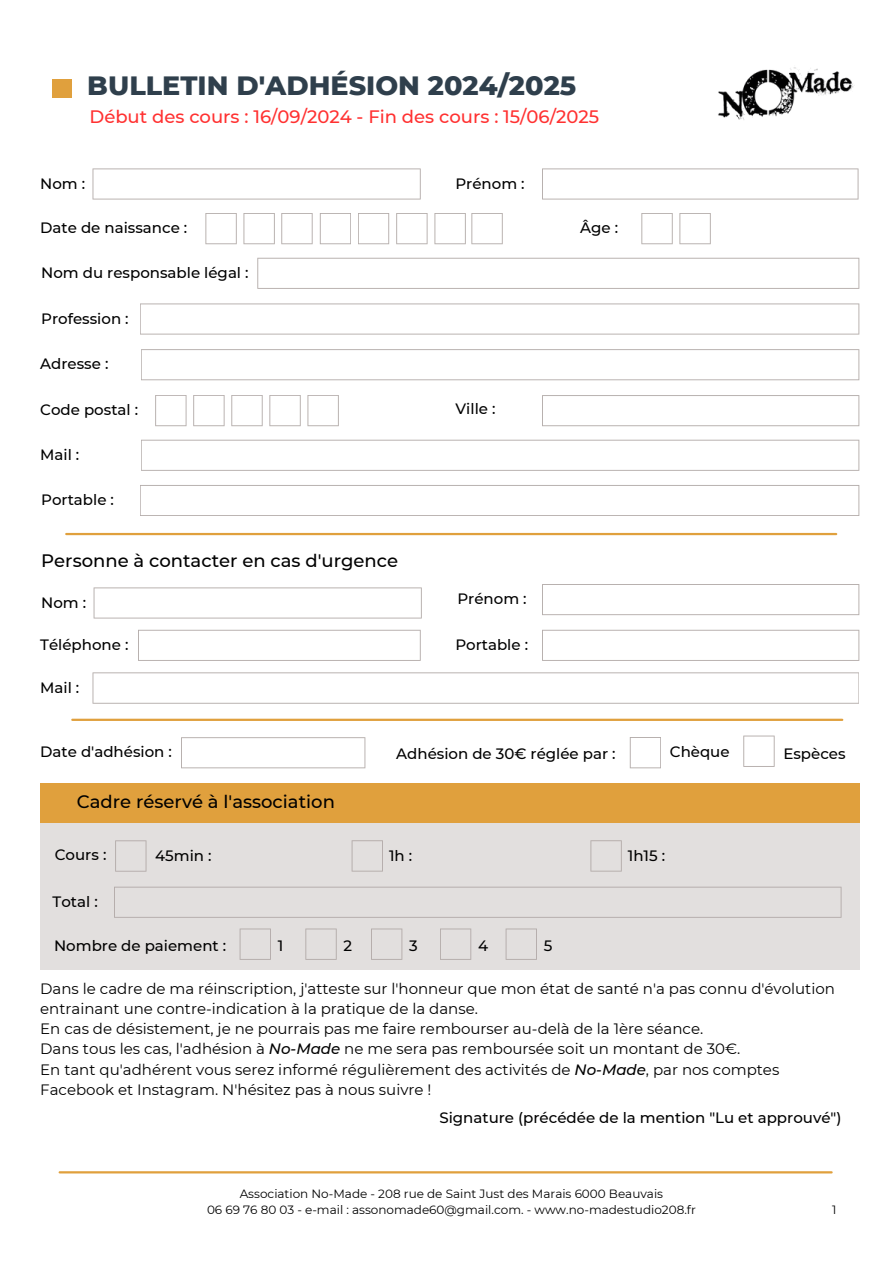
<style>
.page{position:relative;width:894px;height:1264px;background:#fff}
.page>*{position:absolute;margin:0;border:0;box-sizing:border-box;transform-origin:0 0}
.t1{font:800 27px "Montserrat";color:#2f3f4c}
.t2{font:500 18px "Montserrat";color:#000}
.t3{font:500 18px "Montserrat";color:#ff3131}
.t4{font:15px/20.2px "Montserrat";color:#000}
.t5{font:500 15px "Montserrat";color:#000}
.t6{font:12px "Montserrat";color:#000}
.s1{font-weight:500;font-style:italic}
</style>
<div class="page">
<div style="left:53px;top:79px;width:19px;height:19px;background:#e0a03d"></div>
<div style="left:40px;top:819px;width:819px;height:150px;background:#e2dfde"></div>
<div style="left:40px;top:783px;width:819px;height:39px;background:#e0a03d"></div>
<hr style="left:60px;top:1171px;width:771px;height:2px;background:#e0a03d">
<svg style="left:92px;top:672px;width:767px;height:31px"></svg>
<svg style="left:205px;top:213px;width:32px;height:31px"></svg>
<svg style="left:243px;top:213px;width:32px;height:31px"></svg>
<svg style="left:281px;top:213px;width:31px;height:31px"></svg>
<svg style="left:320px;top:213px;width:31px;height:31px"></svg>
<svg style="left:358px;top:213px;width:31px;height:31px"></svg>
<svg style="left:396px;top:213px;width:31px;height:31px"></svg>
<svg style="left:434px;top:213px;width:31px;height:31px"></svg>
<svg style="left:471px;top:213px;width:31px;height:31px"></svg>
<svg style="left:641px;top:213px;width:31px;height:31px"></svg>
<svg style="left:679px;top:213px;width:31px;height:31px"></svg>
<svg style="left:257px;top:258px;width:602px;height:31px"></svg>
<svg style="left:140px;top:303px;width:719px;height:31px"></svg>
<svg style="left:141px;top:349px;width:718px;height:31px"></svg>
<svg style="left:155px;top:395px;width:31px;height:31px"></svg>
<svg style="left:193px;top:395px;width:31px;height:31px"></svg>
<svg style="left:231px;top:395px;width:31px;height:31px"></svg>
<svg style="left:269px;top:395px;width:31px;height:31px"></svg>
<svg style="left:307px;top:395px;width:32px;height:31px"></svg>
<svg style="left:542px;top:395px;width:317px;height:31px"></svg>
<svg style="left:138px;top:629px;width:282px;height:32px"></svg>
<svg style="left:542px;top:629px;width:317px;height:32px"></svg>
<hr style="left:66px;top:533px;width:770px;height:2px;background:#e0a03d">
<hr style="left:72px;top:718px;width:770px;height:3px;background:#e0a03d">
<svg style="left:629px;top:737px;width:32px;height:31px"></svg>
<svg style="left:743px;top:735px;width:31px;height:32px"></svg>
<svg style="left:115px;top:840px;width:31px;height:31px"></svg>
<svg style="left:351px;top:840px;width:32px;height:31px"></svg>
<svg style="left:590px;top:840px;width:31px;height:31px"></svg>
<svg style="left:114px;top:886px;width:727px;height:31px"></svg>
<svg style="left:239px;top:928px;width:32px;height:31px"></svg>
<svg style="left:305px;top:928px;width:31px;height:31px"></svg>
<svg style="left:371px;top:928px;width:31px;height:31px"></svg>
<svg style="left:440px;top:928px;width:31px;height:31px"></svg>
<svg style="left:505px;top:928px;width:31px;height:31px"></svg>
<svg style="left:92px;top:168px;width:328px;height:31px"></svg>
<svg style="left:542px;top:168px;width:316px;height:31px"></svg>
<img style="left:718px;top:67px;width:136px;height:53px">
<svg style="left:181px;top:737px;width:184px;height:31px"></svg>
<svg style="left:94px;top:587px;width:327px;height:31px"></svg>
<svg style="left:542px;top:584px;width:317px;height:31px"></svg>
<svg style="left:140px;top:485px;width:719px;height:31px"></svg>
<svg style="left:141px;top:440px;width:718px;height:31px"></svg>
<h3 class="t1" style="left:87px;top:69px;width:490px">BULLETIN D'ADHÉSION 2024/2025</h3>
<h3 class="t3" style="left:89px;top:105px;width:511px">Début des cours : 16/09/2024 - Fin des cours : 15/06/2025</h3>
<h3 class="t5" style="left:40px;top:174px;width:46px">Nom :</h3>
<h3 class="t5" style="left:455px;top:174px;width:71px">Prénom :</h3>
<h3 class="t5" style="left:40px;top:218px;width:148px">Date de naissance :</h3>
<h2 class="t5" style="left:580px;top:218px;width:39px">Âge :</h2>
<h3 class="t5" style="left:41px;top:263px;width:209px">Nom du responsable légal :</h3>
<h3 class="t5" style="left:41px;top:309px;width:89px">Profession :</h3>
<h3 class="t5" style="left:40px;top:355px;width:70px">Adresse :</h3>
<h3 class="t5" style="left:40px;top:400px;width:99px">Code postal :</h3>
<h3 class="t5" style="left:455px;top:399px;width:41px">Ville :</h3>
<p class="t5" style="left:40px;top:445px;width:41px">Mail :</p>
<p class="t5" style="left:41px;top:490px;width:74px">Portable :</p>
<h3 class="t2" style="left:41px;top:550px;width:358px">Personne à contacter en cas d'urgence</h3>
<h4 class="t5" style="left:41px;top:593px;width:46px">Nom :</h4>
<h3 class="t5" style="left:457px;top:589px;width:71px">Prénom :</h3>
<h1 class="t5" style="left:40px;top:635px;width:90px">Téléphone :</h1>
<h2 class="t5" style="left:455px;top:635px;width:74px">Portable :</h2>
<h3 class="t5" style="left:40px;top:678px;width:41px">Mail :</h3>
<h3 class="t5" style="left:40px;top:742px;width:133px">Date d'adhésion :</h3>
<h3 class="t5" style="left:396px;top:744px;width:221px">Adhésion de 30€ réglée par :</h3>
<h3 class="t5" style="left:669px;top:742px;width:61px">Chèque</h3>
<h3 class="t2" style="left:77px;top:790px;width:259px">Cadre réservé à l'association</h3>
<p class="t5" style="left:55px;top:846px;width:53px">Cours :</p>
<h3 class="t5" style="left:155px;top:846px;width:58px">45min :</h3>
<h3 class="t5" style="left:389px;top:846px;width:25px">1h :</h3>
<h3 class="t5" style="left:627px;top:846px;width:39px">1h15 :</h3>
<p class="t5" style="left:783px;top:744px;width:64px">Espèces</p>
<h3 class="t5" style="left:53px;top:892px;width:47px">Total :</h3>
<h2 class="t5" style="left:54px;top:936px;width:173px">Nombre de paiement :</h2>
<h3 class="t5" style="left:278px;top:936px;width:7px">1</h3>
<h3 class="t5" style="left:343px;top:936px;width:10px">2</h3>
<h3 class="t5" style="left:409px;top:936px;width:10px">3</h3>
<h3 class="t5" style="left:478px;top:936px;width:12px">4</h3>
<h3 class="t5" style="left:543px;top:936px;width:10px">5</h3>
<h3 class="t4" style="left:40px;top:978px;width:796px">Dans le cadre de ma réinscription, j'atteste sur l'honneur que mon état de santé n'a pas connu d'évolution entrainant une contre-indication à la pratique de la danse.<br>En cas de désistement, je ne pourrais pas me faire rembourser au-delà de la 1ère séance.<br>Dans tous les cas, l'adhésion à <span class="s1">No-Made</span> ne me sera pas remboursée soit un montant de 30€.<br>En tant qu'adhérent vous serez informé régulièrement des activités de <span class="s1">No-Made</span>, par nos comptes Facebook et Instagram. N'hésitez pas à nous suivre !</h3>
<p class="t5" style="left:439px;top:1108px;width:403px">Signature (précédée de la mention "Lu et approuvé")</p>
<p class="t6" style="left:239px;top:1186px;width:425px">Association No-Made - 208 rue de Saint Just des Marais 6000 Beauvais</p>
<p class="t6" style="left:207px;top:1202px;width:490px">06 69 76 80 03 - e-mail : assonomade60@gmail.com. - www.no-madestudio208.fr</p>
<p class="t6" style="left:831px;top:1202px;width:6px">1</p>
</div>
